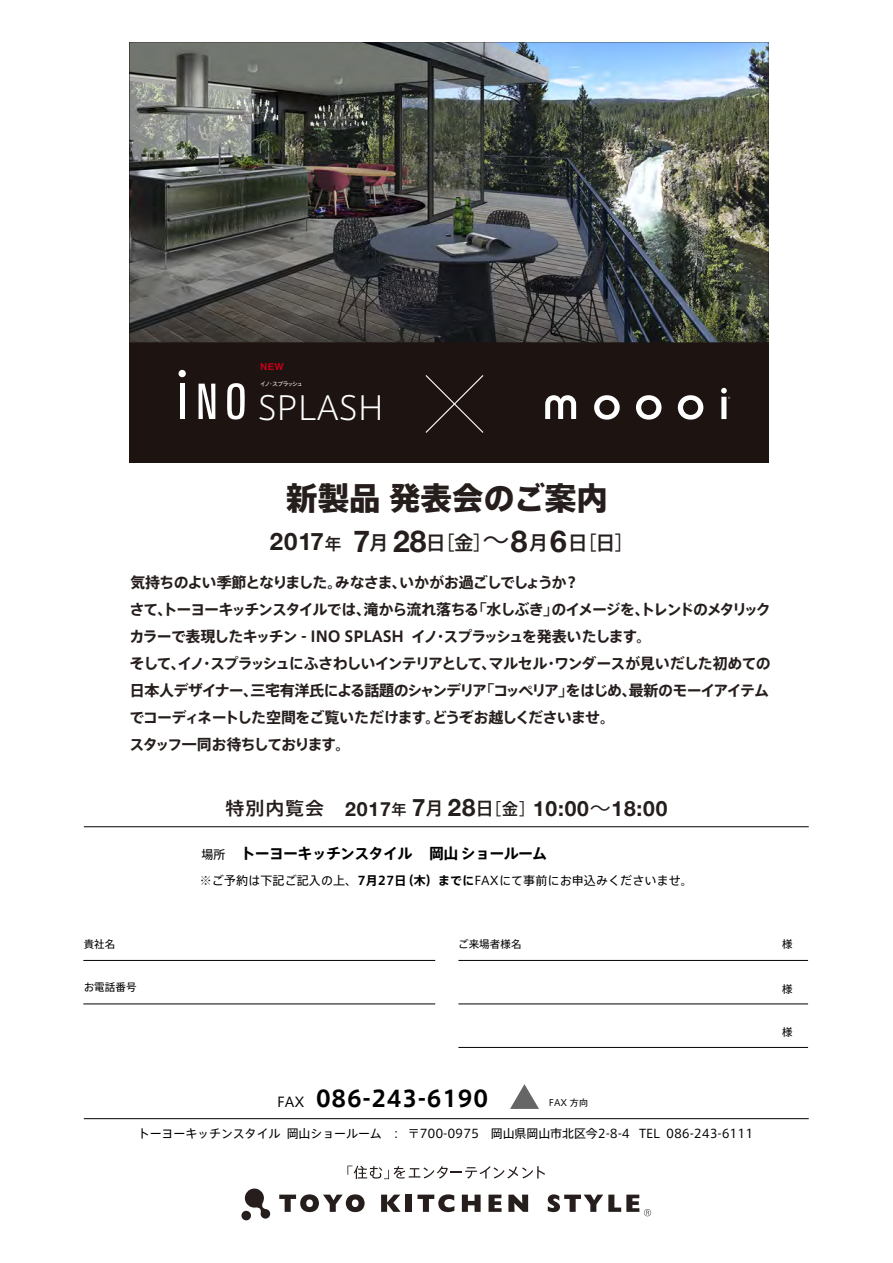
<style>
.page{position:relative;width:893px;height:1263px;background:#fff}
.page>*{position:absolute;margin:0;border:0;box-sizing:border-box;transform-origin:0 0}
.t1{font:300 32.25px "Axis Std";color:#fff}
.t2{font:800 31.5px "Axis Std";color:#251e1c}
.t3{font:700 22.5px "Axis Std";letter-spacing:.01em;color:#000}
.t4{font:700 21px "Helvetica Neue";letter-spacing:.04em;color:#251e1c}
.t5{font:500 19.5px "Axis Std";color:#251e1c}
.t6{font:700 15px/27px "Axis Std";letter-spacing:-.075em;color:#251e1c}
.t7{font:700 15px "Axis Std";letter-spacing:-.05em;color:#000}
.t8{font:12px "Axis Std";letter-spacing:-.01em;color:#000}
.t9{font:12px "Axis Std";letter-spacing:.01em;color:#000}
.t10{font:10.5px "Axis Std";letter-spacing:.01em;color:#000}
.t11{font:700 9.45px "Helvetica";color:#c40018;scale:1.06 1}
.t12{font:9px "Axis Std";color:#000}
.t13{font:5.85px "Axis Std";letter-spacing:-.18em;color:#fff}
.s1{font-family:"Helvetica Neue";font-weight:700;font-size:24px;color:#241e1c}
.s2{font-size:16.5px;color:#241e1c}
.s3{font-family:"Helvetica Neue";font-weight:700;font-size:30px}
.s4{font-family:"Koz Go Pr 6 N";font-weight:400;font-size:27px}
.s5{font-family:"Axis Std";font-weight:500;font-size:18px}
.s6{font-size:19.5px;color:#241e1c}
.s7{font-family:"Axis Std";font-weight:500;font-size:15px;color:#241e1c}
.s8{font-size:24px;color:#241e1c}
.s9{font-family:"Axis Std";font-weight:500;font-size:18px;color:#241e1c}
.s10{font-family:"Axis Std";font-weight:500;font-size:16.5px;color:#241e1c}
.s11{font-family:"Koz Go Pr 6 N";font-weight:400}
.s12{font-weight:400;font-size:12px}
.s13{font-weight:700}
.s14{font-weight:400;font-size:13.5px}
</style>
<div class="page">
<svg style="left:244px;top:1188px;width:26px;height:31px"></svg>
<div style="left:241px;top:1211px;width:10px;height:10px;background:#251e1c;border-radius:50%"></div>
<svg style="left:279px;top:1194px;width:85px;height:18px"></svg>
<svg style="left:381px;top:1195px;width:19px;height:17px"></svg>
<div style="left:406px;top:1195px;width:6px;height:17px;background:#251e1c"></div>
<svg style="left:417px;top:1194px;width:37px;height:18px"></svg>
<svg style="left:462px;top:1195px;width:18px;height:17px"></svg>
<svg style="left:488px;top:1195px;width:13px;height:17px"></svg>
<svg style="left:508px;top:1195px;width:20px;height:17px"></svg>
<svg style="left:547px;top:1194px;width:104px;height:22px"></svg>
<svg style="left:347px;top:1166px;width:198px;height:13px"></svg>
<hr style="left:83px;top:960px;width:352px;height:1px;background:#000">
<hr style="left:83px;top:1004px;width:352px;height:1px;background:#000">
<hr style="left:458px;top:960px;width:350px;height:1px;background:#000">
<hr style="left:458px;top:1004px;width:350px;height:1px;background:#000">
<hr style="left:458px;top:1047px;width:350px;height:1px;background:#000">
<svg style="left:510px;top:1084px;width:29px;height:25px"></svg>
<div style="left:130px;top:42px;width:638px;height:421px;background:#1d1311"></div>
<img style="left:129px;top:42px;width:639px;height:300px">
<svg style="left:545px;top:395px;width:31px;height:24px"></svg>
<svg style="left:594px;top:395px;width:25px;height:25px"></svg>
<svg style="left:636px;top:395px;width:25px;height:25px"></svg>
<svg style="left:677px;top:395px;width:26px;height:25px"></svg>
<svg style="left:721px;top:388px;width:9px;height:31px"></svg>
<svg style="left:425px;top:375px;width:59px;height:58px"></svg>
<svg style="left:178px;top:370px;width:8px;height:7px"></svg>
<hr style="left:180px;top:384px;width:4px;height:35px;background:#fff">
<svg style="left:198px;top:384px;width:17px;height:35px"></svg>
<svg style="left:227px;top:383px;width:18px;height:37px"></svg>
<hr style="left:84px;top:826px;width:724px;height:1px;background:#000">
<hr style="left:84px;top:1118px;width:724px;height:1px;background:#000">
<p class="t11" style="left:260px;top:361px;width:24px">NEW</p>
<p class="t13" style="left:260px;top:379px;width:44px">イノ・スプラッシュ</p>
<h1 class="t1" style="left:258px;top:384px;width:127px">SPLASH</h1>
<h2 class="t2" style="left:286px;top:474px;width:323px">新製品発表会のご案内</h2>
<h3 class="t5" style="left:270px;top:528px;width:366px"><span class="s1">2017</span><span class="s2">年</span> <span class="s3">7</span>月 <span class="s3">28</span>日［金］<span class="s4">～</span><span class="s3">8</span>月<span class="s3">6</span>日［日］</h3>
<p class="t6" style="left:129px;top:568px;width:643px">気持ちのよい季節となりました。みなさま、いかがお過ごしでしょうか？<br>さて、トーヨーキッチンスタイルでは、滝から流れ落ちる「水しぶき」のイメージを、トレンドのメタリックカラーで表現したキッチン - INO SPLASH イノ・スプラッシュを発表いたします。<br>そして、イノ・スプラッシュにふさわしいインテリアとして、マルセル・ワンダースが見いだした初めての日本人デザイナー、三宅有洋氏による話題のシャンデリア「コッペリア」をはじめ、最新のモーイアイテムでコーディネートした空間をご覧いただけます。どうぞお越しくださいませ。<br>スタッフ一同お待ちしております。</p>
<h3 class="t4" style="left:225px;top:789px;width:443px"><span class="s5">特別内覧会　</span><span class="s6">2017</span><span class="s7">年</span> <span class="s8">7</span><span class="s9">月</span> <span class="s8">28</span><span class="s9">日</span><span class="s10">［金］</span>10:00<span class="s11">～</span>18:00</h3>
<p class="t10" style="left:84px;top:936px;width:33px">貴社名</p>
<p class="t10" style="left:84px;top:980px;width:54px">お電話番号</p>
<p class="t7" style="left:201px;top:842px;width:347px"><span class="s12">場所</span> トーヨーキッチンスタイル 　岡山 ショールーム</p>
<p class="t9" style="left:200px;top:872px;width:494px">※ご予約は下記ご記入の上、<span class="s13">7月27日（木）までに</span>FAXにて事前にお申込みくださいませ。</p>
<p class="t10" style="left:458px;top:936px;width:65px">ご来場者様名</p>
<p class="t10" style="left:782px;top:936px;width:12px">様</p>
<p class="t10" style="left:782px;top:981px;width:12px">様</p>
<p class="t10" style="left:782px;top:1025px;width:12px">様</p>
<h3 class="t3" style="left:277px;top:1081px;width:213px"><span class="s14">FAX</span> 086-243-6190</h3>
<p class="t12" style="left:549px;top:1096px;width:41px">FAX 方向</p>
<p class="t8" style="left:138px;top:1124px;width:617px">トーヨーキッチンスタイル 岡山ショールーム : 〒700-0975　岡山県岡山市北区今2-8-4 TEL 086-243-6111</p>
</div>
